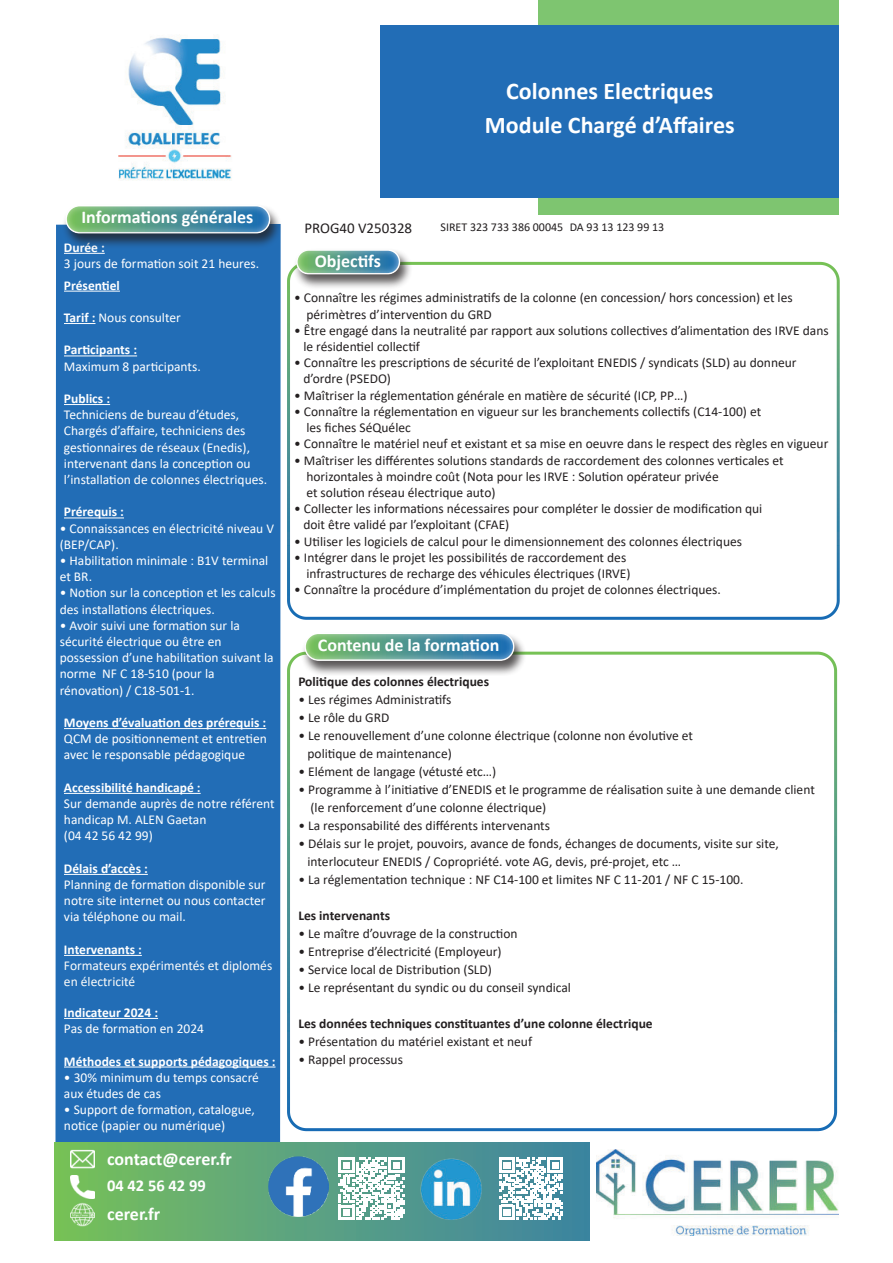
<style>
.page{position:relative;width:893px;height:1263px;background:#fff}
.page>*{position:absolute;margin:0;border:0;box-sizing:border-box;transform-origin:0 0}
.t1{font:700 24px/34.5px "Calibri";color:#fff;text-align:center}
.t2{font:700 18px "Calibri";color:#fff}
.t3{font:700 16.5px "Calibri";color:#fff}
.t4{font:15px "Calibri";color:#231f20}
.t5{font:13.5px/16.2px "Calibri";color:#231f20}
.t6{font:13.5px/16.2px "Calibri";color:#fff}
.t7{font:700 13.5px "Calibri";color:#fff}
.t8{font:700 13.5px "Calibri";color:#231f20}
.t9{font:13.5px/16.2px "Calibri";color:#fbfbfa}
.t10{font:12px "Calibri";color:#231f20}
.s1{font-weight:700}
</style>
<div class="page">
<div style="left:55px;top:224px;width:226px;height:918px;background:#226db6"></div>
<hr style="left:64px;top:253px;width:41px;height:1px;background:#fff">
<hr style="left:64px;top:291px;width:56px;height:1px;background:#fff">
<hr style="left:64px;top:323px;width:31px;height:1px;background:#fff">
<hr style="left:64px;top:355px;width:73px;height:1px;background:#fff">
<hr style="left:64px;top:404px;width:46px;height:1px;background:#fff">
<hr style="left:64px;top:517px;width:60px;height:1px;background:#fff">
<hr style="left:64px;top:728px;width:202px;height:1px;background:#fff">
<hr style="left:64px;top:793px;width:137px;height:1px;background:#fff">
<hr style="left:64px;top:874px;width:84px;height:1px;background:#fff">
<hr style="left:64px;top:955px;width:78px;height:1px;background:#fff">
<hr style="left:64px;top:1018px;width:94px;height:1px;background:#fff">
<hr style="left:64px;top:1066px;width:212px;height:1px;background:#fff">
<div style="left:287px;top:262px;width:553px;height:358px;border:3px solid #fff;border-radius:18px"></div>
<div style="left:293px;top:248px;width:119px;height:42px;background:#231f20;opacity:.75"></div>
<svg style="left:293px;top:248px;width:111px;height:29px"></svg>
<div style="left:62px;top:204px;width:221px;height:45px;background:#231f20;opacity:.75"></div>
<svg style="left:63px;top:204px;width:214px;height:32px;background:#699f9d"></svg>
<svg style="left:54px;top:1142px;width:536px;height:99px;background:#5ea67a"></svg>
<img style="left:596px;top:1149px;width:243px;height:86px">
<img style="left:71px;top:1147px;width:23px;height:24px">
<img style="left:71px;top:1175px;width:23px;height:23px">
<img style="left:71px;top:1203px;width:23px;height:23px">
<img style="left:414px;top:1151px;width:78px;height:77px">
<svg style="left:338px;top:1158px;width:67px;height:62px"></svg>
<svg style="left:499px;top:1157px;width:64px;height:63px"></svg>
<img style="left:268px;top:1157px;width:60px;height:60px">
<div style="left:539px;top:0;width:300px;height:215px;background:#7ec570"></div>
<div style="left:381px;top:25px;width:458px;height:173px;background:#226db6"></div>
<img style="left:118px;top:37px;width:114px;height:144px">
<div style="left:287px;top:652px;width:550px;height:479px;border:3px solid #fff;border-radius:18px"></div>
<div style="left:301px;top:631px;width:226px;height:45px;background:#231f20;opacity:.75"></div>
<svg style="left:302px;top:631px;width:220px;height:33px;background:#76a6a2"></svg>
<h1 class="t1" style="left:485px;top:73px;width:251px">Colonnes Electriques<br>Module Chargé d’Affaires</h1>
<h2 class="t2" style="left:81px;top:204px;width:174px">Informations générales</h2>
<p class="t7" style="left:64px;top:243px;width:42px">Durée :</p>
<p class="t6" style="left:64px;top:255px;width:197px">3 jours de formation soit 21 heures.</p>
<p class="t7" style="left:64px;top:276px;width:57px">Présentiel</p>
<p class="t6" style="left:64px;top:309px;width:118px"><span class="s1">Tarif :</span> Nous consulter</p>
<p class="t7" style="left:64px;top:340px;width:75px">Participants :</p>
<p class="t6" style="left:64px;top:358px;width:138px">Maximum 8 participants.</p>
<p class="t7" style="left:64px;top:389px;width:48px">Publics :</p>
<p class="t6" style="left:64px;top:406px;width:205px">Techniciens de bureau d’études, Chargés d’affaire, techniciens des gestionnaires de réseaux (Enedis), intervenant dans la conception ou l’installation de colonnes électriques.</p>
<p class="t7" style="left:64px;top:507px;width:62px">Prérequis :</p>
<p class="t6" style="left:60px;top:520px;width:216px">• Connaissances en électricité niveau V (BEP/CAP).</p>
<p class="t6" style="left:60px;top:552px;width:210px">• Habilitation minimale : B1V terminal et BR.</p>
<p class="t6" style="left:60px;top:584px;width:217px">• Notion sur la conception et les calculs des installations électriques.</p>
<p class="t6" style="left:60px;top:617px;width:215px">• Avoir suivi une formation sur la sécurité électrique ou être en possession d’une habilitation suivant la norme NF C 18-510 (pour la rénovation) / C18-501-1.</p>
<p class="t7" style="left:64px;top:713px;width:204px">Moyens d’évaluation des prérequis :</p>
<p class="t6" style="left:64px;top:730px;width:204px">QCM de positionnement et entretien avec le responsable pédagogique</p>
<p class="t7" style="left:64px;top:778px;width:138px">Accessibilité handicapé :</p>
<p class="t6" style="left:64px;top:795px;width:212px">Sur demande auprès de notre référent handicap M. ALEN Gaetan<br>(04 42 56 42 99)</p>
<p class="t7" style="left:64px;top:859px;width:85px">Délais d’accès :</p>
<p class="t6" style="left:64px;top:876px;width:203px;text-align:justify">Planning de formation disponible sur notre site internet ou nous contacter via téléphone ou mail.</p>
<p class="t7" style="left:64px;top:940px;width:79px">Intervenants :</p>
<p class="t9" style="left:64px;top:957px;width:210px">Formateurs expérimentés et diplomés en électricité</p>
<p class="t7" style="left:64px;top:1003px;width:96px">Indicateur 2024 :</p>
<p class="t6" style="left:64px;top:1020px;width:142px">Pas de formation en 2024</p>
<p class="t7" style="left:64px;top:1051px;width:213px">Méthodes et supports pédagogiques :</p>
<p class="t6" style="left:64px;top:1069px;width:196px">• 30% minimum du temps consacré aux études de cas</p>
<p class="t6" style="left:64px;top:1101px;width:192px">• Support de formation, catalogue, notice (papier ou numérique)</p>
<h2 class="t2" style="left:107px;top:1146px;width:126px">contact@cerer.fr</h2>
<p class="t3" style="left:107px;top:1174px;width:100px">04 42 56 42 99</p>
<h2 class="t2" style="left:107px;top:1201px;width:55px">cerer.fr</h2>
<p class="t4" style="left:304px;top:217px;width:109px">PROG40 V250328</p>
<p class="t10" style="left:441px;top:219px;width:225px">SIRET 323 733 386 00045 DA 93 13 123 99 13</p>
<h2 class="t2" style="left:315px;top:249px;width:68px">Objectifs</h2>
<p class="t5" style="left:306px;top:290px;width:488px;text-indent:-12px">• Connaître les régimes administratifs de la colonne (en concession/ hors concession) et les périmètres d’intervention du GRD</p>
<p class="t5" style="left:303px;top:322px;width:527px;text-indent:-9px">• Être engagé dans la neutralité par rapport aux solutions collectives d’alimentation des IRVE dans le résidentiel collectif</p>
<p class="t5" style="left:303px;top:354px;width:495px;text-indent:-9px">• Connaître les prescriptions de sécurité de l’exploitant ENEDIS / syndicats (SLD) au donneur d’ordre (PSEDO)</p>
<p class="t5" style="left:294px;top:387px;width:395px">• Maîtriser la réglementation générale en matière de sécurité (ICP, PP…)</p>
<p class="t5" style="left:306px;top:403px;width:456px;text-indent:-12px">• Connaître la réglementation en vigueur sur les branchements collectifs (C14-100) et les fiches SéQuélec</p>
<p class="t5" style="left:294px;top:435px;width:536px">• Connaître le matériel neuf et existant et sa mise en oeuvre dans le respect des règles en vigueur</p>
<p class="t5" style="left:306px;top:452px;width:479px;text-indent:-12px">• Maîtriser les différentes solutions standards de raccordement des colonnes verticales et horizontales à moindre coût (Nota pour les IRVE : Solution opérateur privée<br>et solution réseau électrique auto)</p>
<p class="t5" style="left:303px;top:500px;width:461px;text-indent:-9px">• Collecter les informations nécessaires pour compléter le dossier de modification qui doit être validé par l’exploitant (CFAE)</p>
<p class="t5" style="left:294px;top:533px;width:449px">• Utiliser les logiciels de calcul pour le dimensionnement des colonnes électriques</p>
<p class="t5" style="left:306px;top:549px;width:326px;text-indent:-12px">• Intégrer dans le projet les possibilités de raccordement des infrastructures de recharge des véhicules électriques (IRVE)</p>
<p class="t5" style="left:294px;top:581px;width:428px">• Connaître la procédure d’implémentation du projet de colonnes électriques.</p>
<h2 class="t2" style="left:318px;top:632px;width:183px">Contenu de la formation</h2>
<p class="t8" style="left:298px;top:672px;width:192px">Politique des colonnes électriques</p>
<p class="t5" style="left:298px;top:691px;width:155px">• Les régimes Administratifs</p>
<p class="t5" style="left:298px;top:709px;width:93px">• Le rôle du GRD</p>
<p class="t5" style="left:307px;top:727px;width:387px;line-height:18px;text-indent:-9px">• Le renouvellement d’une colonne électrique (colonne non évolutive et politique de maintenance)</p>
<p class="t5" style="left:298px;top:763px;width:200px">• Elément de langage (vétusté etc…)</p>
<p class="t5" style="left:311px;top:781px;width:506px;line-height:18px;text-indent:-12px">• Programme à l’initiative d’ENEDIS et le programme de réalisation suite à une demande client (le renforcement d’une colonne électrique)</p>
<p class="t5" style="left:298px;top:817px;width:253px">• La responsabilité des différents intervenants</p>
<p class="t5" style="left:307px;top:834px;width:473px;line-height:18px;text-indent:-9px">• Délais sur le projet, pouvoirs, avance de fonds, échanges de documents, visite sur site, interlocuteur ENEDIS / Copropriété. vote AG, devis, pré-projet, etc …</p>
<p class="t5" style="left:298px;top:871px;width:447px">• La réglementation technique : NF C14-100 et limites NF C 11-201 / NF C 15-100.</p>
<p class="t8" style="left:298px;top:906px;width:93px">Les intervenants</p>
<p class="t5" style="left:298px;top:925px;width:221px">• Le maître d’ouvrage de la construction</p>
<p class="t5" style="left:298px;top:943px;width:205px">• Entreprise d’électricité (Employeur)</p>
<p class="t5" style="left:298px;top:961px;width:195px">• Service local de Distribution (SLD)</p>
<p class="t5" style="left:298px;top:979px;width:274px">• Le représentant du syndic ou du conseil syndical</p>
<p class="t8" style="left:298px;top:1014px;width:356px">Les données techniques constituantes d’une colonne électrique</p>
<p class="t5" style="left:298px;top:1033px;width:235px">• Présentation du matériel existant et neuf</p>
<p class="t5" style="left:298px;top:1051px;width:106px">• Rappel processus</p>
</div>
